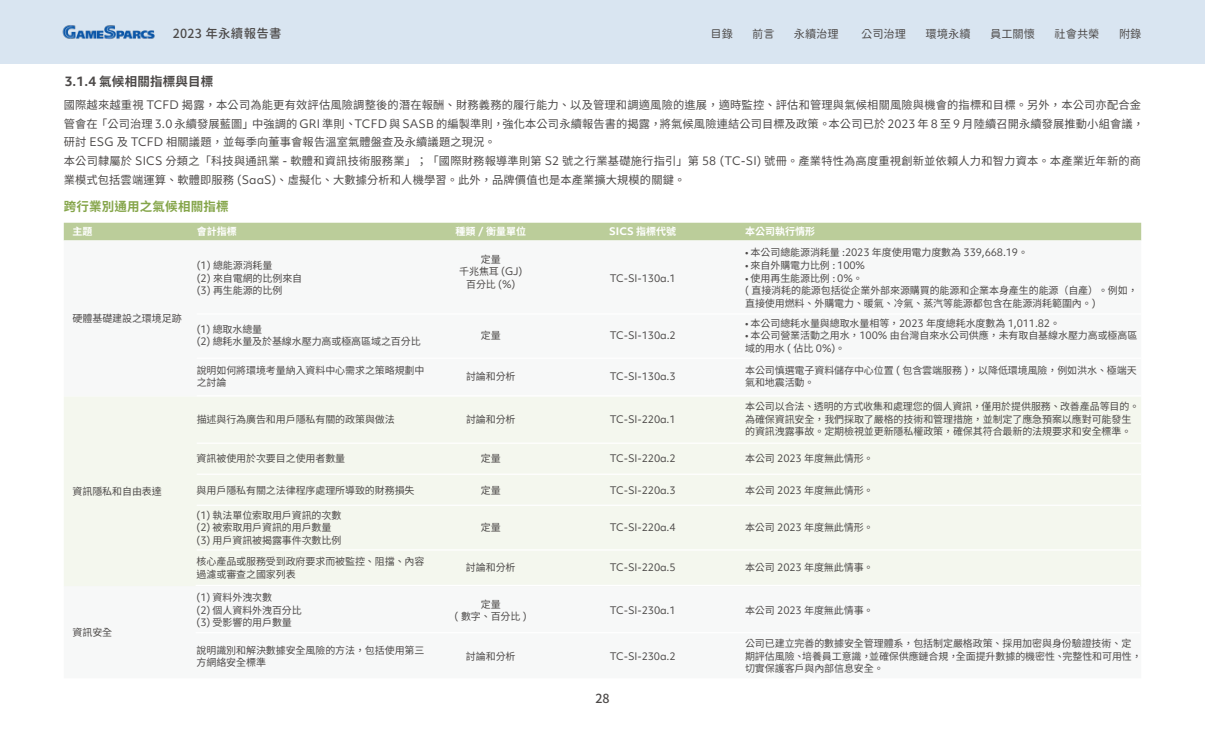
<style>
.page{position:relative;width:1205px;height:745px;background:#fff}
.page>*{position:absolute;margin:0;border:0;box-sizing:border-box;transform-origin:0 0}
.t1{font:700 12.5px "Noto Sans CJ Ktc";letter-spacing:.015em;color:#4c4948}
.t2{font:700 12.5px "Noto Sans CJ Ktc";letter-spacing:.015em;color:#85a54a}
.t3{font:12.5px "Gen Sen Rounded TW M";letter-spacing:.02em;color:#4c4948}
.t4{font:500 12.5px "Noto Sans CJ Ktc";color:#4c4948}
.t5{font:11.25px/18.8px "Noto Sans CJ Ktc";letter-spacing:.015em;color:#4c4948}
.t6{font:11.25px "Gen Sen Rounded TW R";color:#4c4948}
.t7{font:10px/12.5px "Noto Sans CJ Ktc";letter-spacing:-.01em;color:#4c4948}
.t8{font:10px "Objektiv Mk 1";letter-spacing:-.01em;color:#4c4948}
.t9{font:700 10px "Noto Sans CJ Ktc";color:#fff}
.t10{font:700 10px "Objektiv Mk 1";color:#fff}
.s1{font-family:"Objektiv Mk 1"}
.s2{font-family:"Noto Sans CJ Ktc"}
</style>
<div class="page">
<div style="left:0;top:0;width:1205px;height:64px;background:#d9e5f1"></div>
<img style="left:62px;top:25px;width:93px;height:15px">
<div style="left:64px;top:222px;width:1077px;height:18px;background:#bbcd9a"></div>
<div style="left:64px;top:397px;width:1077px;height:188px;background:#f4f7ee"></div>
<hr style="left:197px;top:442px;width:944px;height:1px;background:#fff">
<hr style="left:197px;top:473px;width:944px;height:1px;background:#fff">
<hr style="left:197px;top:504px;width:944px;height:1px;background:#fff">
<hr style="left:197px;top:549px;width:944px;height:1px;background:#fff">
<hr style="left:196px;top:584px;width:944px;height:1px;background:#fff">
<p class="t3" style="left:173px;top:26px;width:110px">2023 年永續報告書</p>
<p class="t6" style="left:710px;top:28px;width:24px">目錄</p>
<p class="t6" style="left:752px;top:28px;width:24px">前言</p>
<p class="t6" style="left:794px;top:28px;width:46px">永續治理</p>
<p class="t6" style="left:861px;top:28px;width:46px">公司治理</p>
<p class="t6" style="left:925px;top:28px;width:46px">環境永續</p>
<p class="t6" style="left:990px;top:28px;width:46px">員工關懷</p>
<p class="t6" style="left:1054px;top:28px;width:46px">社會共榮</p>
<p class="t6" style="left:1119px;top:28px;width:24px">附錄</p>
<p class="t1" style="left:65px;top:74px;width:150px"><span class="s1">3.1.4</span> 氣候相關指標與目標</p>
<p class="t5" style="left:64px;top:95px;width:1082px">國際越來越重視 <span class="s1">TCFD</span> 揭露，本公司為能更有效評估風險調整後的潛在報酬、財務義務的履行能力、以及管理和調適風險的進展，適時監控、評估和管理與氣候相關風險與機會的指標和目標。另外，本公司亦配合金管會在「公司治理 <span class="s1">3.0</span> 永續發展藍圖」中強調的 <span class="s1">GRI</span> 準則、<span class="s1">TCFD</span> 與 <span class="s1">SASB</span> 的編製準則，強化本公司永續報告書的揭露，將氣候風險連結公司目標及政策。本公司已於 <span class="s1">2023</span> 年 <span class="s1">8</span> 至 <span class="s1">9</span> 月陸續召開永續發展推動小組會議，研討 <span class="s1">ESG</span> 及 <span class="s1">TCFD</span> 相關議題，並每季向董事會報告溫室氣體盤查及永續議題之現況。<br>本公司隸屬於 <span class="s1">SICS</span> 分類之「科技與通訊業 <span class="s1">-</span> 軟體和資訊技術服務業」；「國際財務報導準則第 <span class="s1">S2</span> 號之行業基礎施行指引」第 <span class="s1">58 (TC-SI)</span> 號冊。產業特性為高度重視創新並依賴人力和智力資本。本產業近年新的商業模式包括雲端運算、軟體即服務 <span class="s1">(SaaS)</span>、虛擬化、大數據分析和人機學習。此外，品牌價值也是本產業擴大規模的關鍵。</p>
<p class="t2" style="left:64px;top:199px;width:166px">跨行業別通用之氣候相關指標</p>
<p class="t9" style="left:73px;top:226px;width:21px">主題</p>
<p class="t9" style="left:197px;top:226px;width:41px">會計指標</p>
<p class="t9" style="left:455px;top:226px;width:72px">種類 <span class="s1">/</span> 衡量單位</p>
<p class="t10" style="left:609px;top:224px;width:68px">SICS <span class="s2">指標代號</span></p>
<p class="t9" style="left:745px;top:226px;width:71px">本公司執行情形</p>
<p class="t7" style="left:73px;top:312px;width:110px">硬體基礎建設之環境足跡</p>
<p class="t7" style="left:73px;top:485px;width:91px">資訊隱私和自由表達</p>
<p class="t7" style="left:73px;top:626px;width:41px">資訊安全</p>
<p class="t7" style="left:197px;top:259px;width:107px"><span class="s1">(1)</span> 總能源消耗量<br><span class="s1">(2)</span> 來自電網的比例來自<span class="s1">(3)</span> 再生能源的比例</p>
<p class="t7" style="left:459px;top:253px;width:65px;text-align:center">定量<br>千兆焦耳 <span class="s1">(GJ)</span>百分比 <span class="s1">(%)</span></p>
<p class="t8" style="left:610px;top:271px;width:67px">TC-SI-130a.1</p>
<p class="t7" style="left:197px;top:323px;width:225px"><span class="s1">(1)</span> 總取水總量<br><span class="s1">(2)</span> 總耗水量及於基線水壓力高或極高區域之百分比</p>
<p class="t7" style="left:481px;top:329px;width:21px">定量</p>
<p class="t8" style="left:610px;top:328px;width:67px">TC-SI-130a.2</p>
<p class="t7" style="left:745px;top:246px;width:284px"><span class="s1">•</span> 本公司總能源消耗量 <span class="s1">:2023</span> 年度使用電力度數為 <span class="s1">339,668.19</span>。</p>
<p class="t7" style="left:745px;top:259px;width:121px"><span class="s1">•</span> 來自外購電力比例 <span class="s1">: 100%</span></p>
<p class="t7" style="left:745px;top:271px;width:394px"><span class="s1">•</span> 使用再生能源比例 <span class="s1">: 0%</span>。<br><span class="s1">(</span> 直接消耗的能源包括從企業外部來源購買的能源和企業本身產生的能源（自產）。例如，直接使用燃料、外購電力、暖氣、冷氣、蒸汽等能源都包含在能源消耗範圍內。<span class="s1">)</span></p>
<p class="t7" style="left:745px;top:317px;width:316px"><span class="s1">•</span> 本公司總耗水量與總取水量相等，<span class="s1">2023</span> 年度總耗水度數為 <span class="s1">1,011.82</span>。</p>
<p class="t7" style="left:745px;top:329px;width:394px"><span class="s1">•</span> 本公司營業活動之用水，<span class="s1">100%</span> 由台灣自來水公司供應，未有取自基線水壓力高或極高區域的用水 <span class="s1">(</span> 佔比 <span class="s1">0%)</span>。</p>
<p class="t7" style="left:197px;top:364px;width:229px">說明如何將環境考量納入資料中心需求之策略規劃中之討論</p>
<p class="t7" style="left:466px;top:370px;width:51px">討論和分析</p>
<p class="t8" style="left:610px;top:369px;width:67px">TC-SI-130a.3</p>
<p class="t7" style="left:745px;top:364px;width:393px">本公司慎選電子資料儲存中心位置 <span class="s1">(</span> 包含雲端服務 <span class="s1">)</span>，以降低環境風險，例如洪水、極端天氣和地震活動。</p>
<p class="t7" style="left:197px;top:413px;width:200px">描述與行為廣告和用戶隱私有關的政策與做法</p>
<p class="t7" style="left:466px;top:413px;width:51px">討論和分析</p>
<p class="t8" style="left:610px;top:412px;width:67px">TC-SI-220a.1</p>
<p class="t7" style="left:745px;top:400px;width:396px">本公司以合法、透明的方式收集和處理您的個人資訊，僅用於提供服務、改善產品等目的。為確保資訊安全，我們採取了嚴格的技術和管理措施，並制定了應急預案以應對可能發生的資訊洩露事故。定期檢視並更新隱私權政策，確保其符合最新的法規要求和安全標準。</p>
<p class="t7" style="left:197px;top:452px;width:150px">資訊被使用於次要目之使用者數量</p>
<p class="t7" style="left:481px;top:452px;width:21px">定量</p>
<p class="t8" style="left:610px;top:451px;width:67px">TC-SI-220a.2</p>
<p class="t7" style="left:745px;top:452px;width:130px">本公司 <span class="s1">2023</span> 年度無此情形。</p>
<p class="t7" style="left:197px;top:484px;width:219px">與用戶隱私有關之法律程序處理所導致的財務損失</p>
<p class="t7" style="left:481px;top:484px;width:21px">定量</p>
<p class="t8" style="left:610px;top:483px;width:67px">TC-SI-220a.3</p>
<p class="t7" style="left:745px;top:484px;width:130px">本公司 <span class="s1">2023</span> 年度無此情形。</p>
<p class="t7" style="left:197px;top:509px;width:146px"><span class="s1">(1)</span> 執法單位索取用戶資訊的次數<span class="s1">(2)</span> 被索取用戶資訊的用戶數量<span class="s1">(3)</span> 用戶資訊被揭露事件次數比例</p>
<p class="t7" style="left:481px;top:521px;width:21px">定量</p>
<p class="t8" style="left:610px;top:520px;width:67px">TC-SI-220a.4</p>
<p class="t7" style="left:745px;top:521px;width:130px">本公司 <span class="s1">2023</span> 年度無此情形。</p>
<p class="t7" style="left:197px;top:555px;width:229px">核心產品或服務受到政府要求而被監控、阻擋、內容過濾或審查之國家列表</p>
<p class="t7" style="left:466px;top:561px;width:51px">討論和分析</p>
<p class="t8" style="left:610px;top:560px;width:67px">TC-SI-220a.5</p>
<p class="t7" style="left:745px;top:561px;width:130px">本公司 <span class="s1">2023</span> 年度無此情事。</p>
<p class="t7" style="left:197px;top:591px;width:107px"><span class="s1">(1)</span> 資料外洩次數<br><span class="s1">(2)</span> 個人資料外洩百分比<span class="s1">(3)</span> 受影響的用戶數量</p>
<p class="t7" style="left:455px;top:597px;width:74px;text-align:center">定量<br><span class="s1">(</span> 數字、百分比 <span class="s1">)</span></p>
<p class="t8" style="left:610px;top:602px;width:67px">TC-SI-230a.1</p>
<p class="t7" style="left:745px;top:603px;width:130px">本公司 <span class="s1">2023</span> 年度無此情事。</p>
<p class="t7" style="left:197px;top:643px;width:229px">說明識別和解決數據安全風險的方法，包括使用第三方網絡安全標準</p>
<p class="t7" style="left:466px;top:649px;width:51px">討論和分析</p>
<p class="t8" style="left:610px;top:649px;width:67px">TC-SI-230a.2</p>
<p class="t7" style="left:745px;top:637px;width:398px">公司已建立完善的數據安全管理體系，包括制定嚴格政策、採用加密與身份驗證技術、定期評估風險、培養員工意識，並確保供應鏈合規，全面提升數據的機密性、完整性和可用性，切實保護客戶與內部信息安全。</p>
<p class="t4" style="left:595px;top:690px;width:16px">28</p>
</div>
